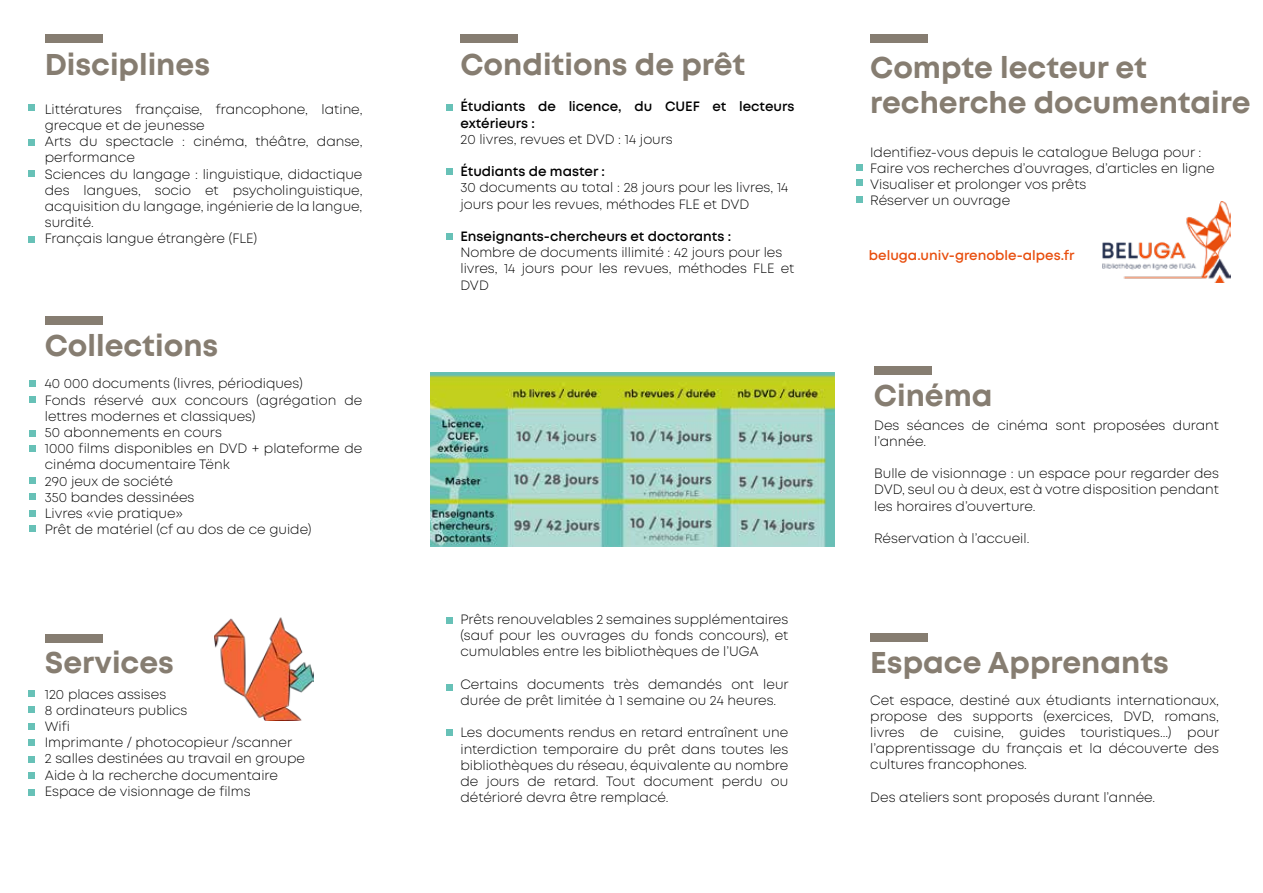
<style>
.page{position:relative;width:1263px;height:893px;background:#fff}
.page>*{position:absolute;margin:0;border:0;box-sizing:border-box;transform-origin:0 0}
.t1{font:700 30px/35.4px "Mont";color:#867d71}
.t2{font:300 13.5px/16.2px "Mont";color:#000}
.t3{font:600 13.5px/16.2px "Mont";color:#000}
.t4{font:600 13.5px "Mont";color:#e84e0e}
</style>
<div class="page">
<div style="left:45px;top:634px;width:57px;height:8px;background:#867d71"></div>
<div style="left:870px;top:34px;width:58px;height:9px;background:#867d71"></div>
<div style="left:45px;top:34px;width:57px;height:9px;background:#867d71"></div>
<div style="left:45px;top:316px;width:57px;height:9px;background:#867d71"></div>
<div style="left:460px;top:34px;width:58px;height:9px;background:#867d71"></div>
<svg style="left:29px;top:105px;width:6px;height:6px"></svg>
<div style="left:29px;top:170px;width:6px;height:7px;background:#67c1b7"></div>
<svg style="left:29px;top:236px;width:6px;height:6px"></svg>
<svg style="left:30px;top:380px;width:6px;height:6px"></svg>
<div style="left:446px;top:104px;width:7px;height:7px;background:#67c1b7"></div>
<svg style="left:30px;top:396px;width:6px;height:6px"></svg>
<div style="left:29px;top:690px;width:6px;height:7px;background:#67c1b7"></div>
<svg style="left:30px;top:430px;width:6px;height:6px"></svg>
<svg style="left:29px;top:707px;width:6px;height:6px"></svg>
<div style="left:29px;top:139px;width:6px;height:7px;background:#67c1b7"></div>
<div style="left:29px;top:723px;width:6px;height:7px;background:#67c1b7"></div>
<svg style="left:857px;top:165px;width:6px;height:6px"></svg>
<div style="left:446px;top:617px;width:7px;height:7px;background:#67c1b7"></div>
<svg style="left:29px;top:740px;width:6px;height:6px"></svg>
<div style="left:857px;top:179px;width:6px;height:7px;background:#67c1b7"></div>
<div style="left:446px;top:684px;width:7px;height:6px;background:#67c1b7"></div>
<svg style="left:29px;top:756px;width:6px;height:6px"></svg>
<div style="left:29px;top:772px;width:6px;height:7px;background:#67c1b7"></div>
<div style="left:446px;top:169px;width:7px;height:6px;background:#67c1b7"></div>
<div style="left:446px;top:233px;width:7px;height:7px;background:#67c1b7"></div>
<svg style="left:30px;top:445px;width:6px;height:6px"></svg>
<svg style="left:30px;top:477px;width:6px;height:6px"></svg>
<svg style="left:29px;top:789px;width:6px;height:6px"></svg>
<svg style="left:857px;top:196px;width:6px;height:6px"></svg>
<div style="left:446px;top:729px;width:7px;height:7px;background:#67c1b7"></div>
<img style="left:1103px;top:201px;width:128px;height:82px">
<svg style="left:30px;top:494px;width:6px;height:6px"></svg>
<svg style="left:30px;top:510px;width:6px;height:6px"></svg>
<img style="left:430px;top:372px;width:404px;height:174px">
<img style="left:214px;top:617px;width:99px;height:103px">
<svg style="left:30px;top:526px;width:6px;height:6px"></svg>
<div style="left:874px;top:366px;width:57px;height:9px;background:#867d71"></div>
<div style="left:870px;top:633px;width:58px;height:9px;background:#867d71"></div>
<h1 class="t1" style="left:45px;top:47px;width:167px">Disciplines</h1>
<p class="t2" style="left:45px;top:101px;width:319px">Littératures française, francophone, latine, grecque et de jeunesse<br>Arts du spectacle : cinéma, théâtre, danse, performance<br>Sciences du langage : linguistique, didactique des langues, socio et psycholinguistique, acquisition du langage, ingénierie de la langue, surdité.<br>Français langue étrangère (FLE)</p>
<h1 class="t1" style="left:45px;top:328px;width:175px">Collections</h1>
<p class="t2" style="left:45px;top:376px;width:319px">40 000 documents (livres, périodiques)<br>Fonds réservé aux concours (agrégation de lettres modernes et classiques)<br>50 abonnements en cours<br>1000 films disponibles en DVD + plateforme de cinéma documentaire Tënk<br>290 jeux de société<br>350 bandes dessinées<br>Livres «vie pratique»<br>Prêt de matériel (cf au dos de ce guide)</p>
<h1 class="t1" style="left:45px;top:645px;width:131px">Services</h1>
<p class="t2" style="left:45px;top:686px;width:262px">120 places assises<br>8 ordinateurs publics<br>Wifi<br>Imprimante / photocopieur /scanner<br>2 salles destinées au travail en groupe<br>Aide à la recherche documentaire<br>Espace de visionnage de films</p>
<h1 class="t1" style="left:460px;top:47px;width:286px">Conditions de prêt</h1>
<p class="t3" style="left:460px;top:99px;width:335px">Étudiants de licence, du CUEF et lecteurs extérieurs :</p>
<p class="t2" style="left:460px;top:131px;width:214px">20 livres, revues et DVD : 14 jours</p>
<p class="t3" style="left:460px;top:163px;width:146px">Étudiants de master :</p>
<p class="t2" style="left:460px;top:180px;width:329px">30 documents au total : 28 jours pour les livres, 14 jours pour les revues, méthodes FLE et DVD</p>
<p class="t3" style="left:460px;top:228px;width:272px">Enseignants-chercheurs et doctorants :</p>
<p class="t2" style="left:460px;top:245px;width:335px">Nombre de documents illimité : 42 jours pour les livres, 14 jours pour les revues, méthodes FLE et<br>DVD</p>
<p class="t2" style="left:460px;top:611px;width:329px;text-align:justify">Prêts renouvelables 2 semaines supplémentaires (sauf pour les ouvrages du fonds concours), et cumulables entre les bibliothèques de l’UGA</p>
<p class="t2" style="left:460px;top:676px;width:330px">Certains documents très demandés ont leur durée de prêt limitée à 1 semaine ou 24 heures.</p>
<p class="t2" style="left:460px;top:725px;width:329px;text-align:justify">Les documents rendus en retard entraînent une interdiction temporaire du prêt dans toutes les bibliothèques du réseau, équivalente au nombre de jours de retard. Tout document perdu ou détérioré devra être remplacé.</p>
<h1 class="t1" style="left:870px;top:50px;width:382px">Compte lecteur et recherche documentaire</h1>
<p class="t2" style="left:870px;top:144px;width:346px">Identifiez-vous depuis le catalogue Beluga pour :<br>Faire vos recherches d’ouvrages, d’articles en ligne Visualiser et prolonger vos prêts<br>Réserver un ouvrage</p>
<p class="t4" style="left:869px;top:247px;width:207px">beluga.univ-grenoble-alpes.fr</p>
<h1 class="t1" style="left:874px;top:377px;width:120px">Cinéma</h1>
<p class="t2" style="left:874px;top:417px;width:346px">Des séances de cinéma sont proposées durant l’année.</p>
<p class="t2" style="left:874px;top:466px;width:346px;text-align:justify">Bulle de visionnage : un espace pour regarder des DVD, seul ou à deux, est à votre disposition pendant les horaires d’ouverture.</p>
<p class="t2" style="left:874px;top:530px;width:157px">Réservation à l’accueil.</p>
<h1 class="t1" style="left:870px;top:644px;width:300px">Espace Apprenants</h1>
<p class="t2" style="left:870px;top:692px;width:350px;text-align:justify">Cet espace, destiné aux étudiants internationaux, propose des supports (exercices, DVD, romans, livres de cuisine, guides touristiques...) pour l’apprentissage du français et la découverte des cultures francophones.</p>
<p class="t2" style="left:870px;top:789px;width:286px">Des ateliers sont proposés durant l’année.</p>
</div>
